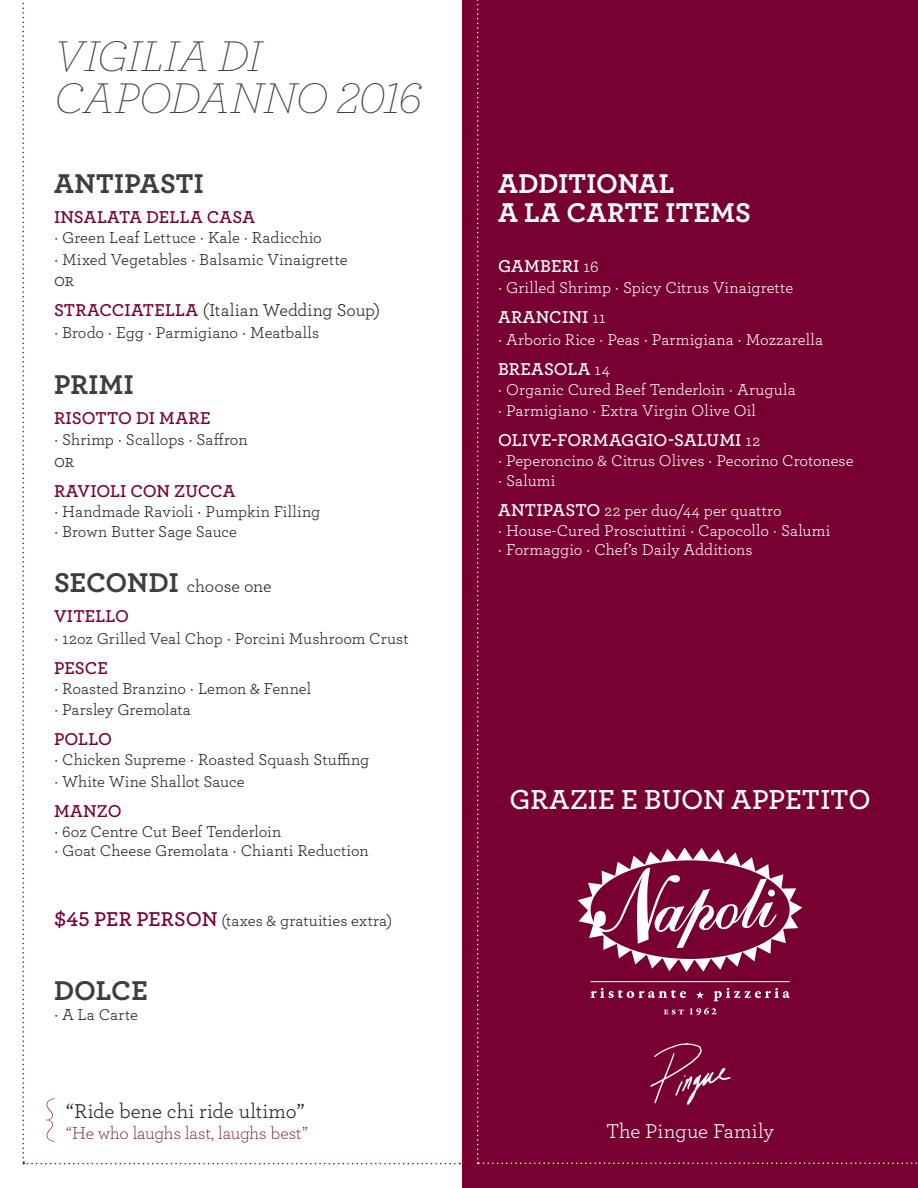
<style>
.page{position:relative;width:918px;height:1188px;background:#fff}
.page>*{position:absolute;margin:0;border:0;box-sizing:border-box;transform-origin:0 0}
.t1{font:italic 200 45px/42px "Archer";letter-spacing:-.01em;color:#3e3e3f}
.t2{font:600 28.8px "Archer";letter-spacing:.005em;color:#fff}
.t3{font:700 28.5px/28.5px "Archer";letter-spacing:.015em;color:#fff}
.t4{font:700 28.5px "Archer";letter-spacing:.01em;color:#3e3e3f}
.t5{font:21px "Archer";letter-spacing:-.01em;color:#231f20}
.t6{font:21px "Archer";letter-spacing:-.005em;color:#fff}
.t7{font:600 18px "Archer";letter-spacing:.005em;color:#780031}
.t8{font:18px/30px "Archer";color:#231f20}
.t9{font:600 18px "Archer";letter-spacing:.01em;color:#fff}
.t10{font:300 18px "Archer";letter-spacing:-.005em;color:#780031}
.t11{font:16.5px/21.6px "Archer";color:#231f20}
.t12{font:16.5px/19.8px "Archer";letter-spacing:.005em;color:#fff}
.s1{font-weight:600;color:#780031}
.s2{font-weight:700;font-size:28.5px;color:#3e3e3f}
.s3{font-weight:600;font-size:21px;color:#780031}
.s4{font-weight:400;font-size:16.5px}
.s5{font-weight:600;font-size:18px}
</style>
<div class="page">
<div style="left:462px;top:0;width:456px;height:1188px;background:#780031"></div>
<svg style="left:477px;top:0;width:440px;height:1164px"></svg>
<img style="left:650px;top:1043px;width:80px;height:62px">
<h1 class="t1" style="left:54px;top:32px;width:369px">VIGILIA DI<br>CAPODANNO 2016</h1>
<h3 class="t4" style="left:54px;top:161px;width:151px">ANTIPASTI</h3>
<p class="t7" style="left:54px;top:204px;width:203px">INSALATA DELLA CASA</p>
<p class="t11" style="left:54px;top:226px;width:295px">∙ Green Leaf Lettuce ∙ Kale ∙ Radicchio<br>∙ Mixed Vegetables ∙ Balsamic Vinaigrette</p>
<p class="t8" style="left:54px;top:264px;width:328px">or<br><span class="s1">STRACCIATELLA</span> (Italian Wedding Soup)</p>
<p class="t11" style="left:54px;top:321px;width:267px">∙ Brodo ∙ Egg ∙ Parmigiano ∙ Meatballs</p>
<h3 class="t4" style="left:54px;top:362px;width:81px">PRIMI</h3>
<p class="t7" style="left:54px;top:404px;width:158px">RISOTTO DI MARE</p>
<p class="t11" style="left:54px;top:428px;width:195px">∙ Shrimp ∙ Scallops ∙ Saffron</p>
<p class="t8" style="left:54px;top:445px;width:22px">or</p>
<p class="t7" style="left:54px;top:477px;width:183px">RAVIOLI CON ZUCCA</p>
<p class="t11" style="left:54px;top:501px;width:268px;line-height:19.8px">∙ Handmade Ravioli ∙ Pumpkin Filling ∙ Brown Butter Sage Sauce</p>
<p class="t8" style="left:54px;top:570px;width:219px"><span class="s2">SECONDI</span> choose one<br><span class="s1">VITELLO</span></p>
<p class="t11" style="left:54px;top:627px;width:356px">∙ 12oz Grilled Veal Chop ∙ Porcini Mushroom Crust</p>
<p class="t7" style="left:54px;top:654px;width:55px">PESCE</p>
<p class="t11" style="left:54px;top:677px;width:259px">∙ Roasted Branzino ∙ Lemon &amp; Fennel ∙ Parsley Gremolata</p>
<p class="t7" style="left:54px;top:726px;width:60px">POLLO</p>
<p class="t11" style="left:54px;top:748px;width:317px">∙ Chicken Supreme ∙ Roasted Squash Stuffing ∙ White Wine Shallot Sauce</p>
<p class="t7" style="left:54px;top:797px;width:69px">MANZO</p>
<p class="t11" style="left:54px;top:820px;width:316px;line-height:19.8px">∙ 6oz Centre Cut Beef Tenderloin<br>∙ Goat Cheese Gremolata ∙ Chianti Reduction</p>
<p class="t11" style="left:54px;top:909px;width:340px"><span class="s3">$45 PER PERSON</span> (taxes &amp; gratuities extra)</p>
<h3 class="t4" style="left:54px;top:968px;width:95px">DOLCE</h3>
<p class="t11" style="left:54px;top:1002px;width:86px">∙ A La Carte</p>
<p class="t5" style="left:66px;top:1096px;width:240px">“Ride bene chi ride ultimo”</p>
<p class="t10" style="left:66px;top:1122px;width:243px">“He who laughs last, laughs best”</p>
<h3 class="t3" style="left:498px;top:168px;width:255px">ADDITIONAL<br>A LA CARTE ITEMS</h3>
<p class="t9" style="left:498px;top:252px;width:102px">GAMBERI <span class="s4">16</span></p>
<p class="t12" style="left:498px;top:277px;width:297px">∙ Grilled Shrimp ∙ Spicy Citrus Vinaigrette</p>
<p class="t9" style="left:498px;top:304px;width:109px">ARANCINI <span class="s4">11</span></p>
<p class="t12" style="left:498px;top:329px;width:327px">∙ Arborio Rice ∙ Peas ∙ Parmigiana ∙ Mozzarella</p>
<p class="t9" style="left:498px;top:355px;width:113px">BREASOLA <span class="s4">14</span></p>
<p class="t12" style="left:498px;top:378px;width:299px;line-height:21.6px">∙ Organic Cured Beef Tenderloin ∙ Arugula ∙ Parmigiano ∙ Extra Virgin Olive Oil</p>
<p class="t9" style="left:498px;top:427px;width:264px">OLIVE-FORMAGGIO-SALUMI <span class="s4">12</span></p>
<p class="t12" style="left:498px;top:450px;width:357px">∙ Peperoncino &amp; Citrus Olives ∙ Pecorino Crotonese ∙ Salumi</p>
<p class="t12" style="left:498px;top:500px;width:334px"><span class="s5">ANTIPASTO</span> 22 per duo/44 per quattro<br>∙ House-Cured Prosciuttini ∙ Capocollo ∙ Salumi ∙ Formaggio ∙ Chef’s Daily Additions</p>
<h2 class="t2" style="left:509px;top:778px;width:363px">GRAZIE E BUON APPETITO</h2>
<p class="t6" style="left:606px;top:1117px;width:169px">The Pingue Family</p>
</div>
